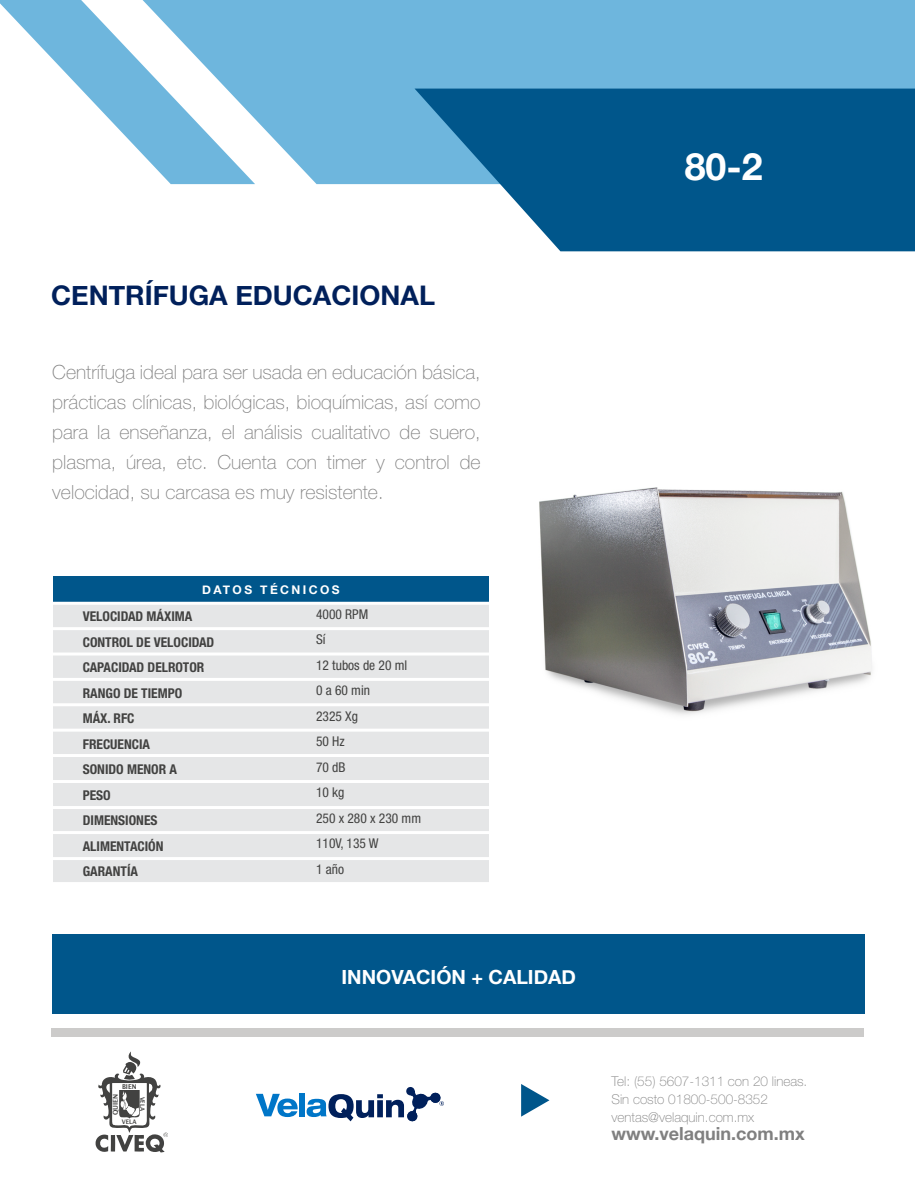
<style>
.page{position:relative;width:915px;height:1191px;background:#fff}
.page>*{position:absolute;margin:0;border:0;box-sizing:border-box;transform-origin:0 0}
.t1{font:700 37.5px "Helvetica Neue";color:#fff}
.t2{font:700 27px "Helvetica Neue";color:#00205b}
.t3{font:100 19.5px/30px "Helvetica Neue";color:#808080;text-align:justify}
.t4{font:700 19.5px "Helvetica Neue";color:#fff}
.t5{font:700 18px "Helvetica Neue";color:#808080}
.t6{font:700 condensed 13.5px/25.5px "Helvetica Neue LT Std";color:#424241}
.t7{font:100 13.5px/18px "Helvetica Neue";color:#808080}
.t8{font:condensed 13.5px/25.5px "Helvetica Neue LT Std";color:#424241}
.t9{font:700 12px "Helvetica Neue";letter-spacing:.2em;color:#fff}
.t10{font:700 6.75px "Lucida Grande";color:#424241}
.t11{font:700 6.75px "Lucida Grande";color:#424241;scale:.93 1}
.t12{font:700 6.3px "Lucida Grande";color:#424241;scale:.9 1}
</style>
<div class="page">
<div style="left:255px;top:0;width:659px;height:184px;background:#6eb6dd"></div>
<svg style="left:0;top:0;width:255px;height:184px"></svg>
<div style="left:52px;top:1028px;width:811px;height:9px;background:#cccbca"></div>
<div style="left:52px;top:934px;width:811px;height:80px;background:#00568b"></div>
<svg style="left:256px;top:1093px;width:41px;height:24px"></svg>
<div style="left:299px;top:1093px;width:6px;height:23px;background:#0076c8"></div>
<svg style="left:306px;top:1087px;width:138px;height:35px"></svg>
<svg style="left:414px;top:89px;width:500px;height:162px;background:#216d9c"></svg>
<svg style="left:521px;top:1084px;width:28px;height:32px"></svg>
<div style="left:54px;top:576px;width:435px;height:309px;background:#e5e6e7"></div>
<div style="left:54px;top:577px;width:435px;height:26px;background:#00568b"></div>
<hr style="left:52px;top:627px;width:438px;height:3px;background:#fff">
<hr style="left:52px;top:652px;width:438px;height:3px;background:#fff">
<hr style="left:52px;top:678px;width:438px;height:3px;background:#fff">
<hr style="left:52px;top:703px;width:438px;height:3px;background:#fff">
<hr style="left:52px;top:728px;width:438px;height:3px;background:#fff">
<hr style="left:52px;top:754px;width:438px;height:3px;background:#fff">
<hr style="left:52px;top:780px;width:438px;height:3px;background:#fff">
<hr style="left:52px;top:806px;width:438px;height:3px;background:#fff">
<hr style="left:52px;top:831px;width:438px;height:3px;background:#fff">
<hr style="left:52px;top:857px;width:438px;height:3px;background:#fff">
<hr style="left:52px;top:882px;width:438px;height:3px;background:#fff">
<hr style="left:52px;top:602px;width:438px;height:3px;background:#fff">
<svg style="left:96px;top:1051px;width:72px;height:102px"></svg>
<img style="left:539px;top:487px;width:333px;height:228px">
<h1 class="t1" style="left:684px;top:144px;width:79px">80-2</h1>
<h2 class="t2" style="left:51px;top:278px;width:385px">CENTRÍFUGA EDUCACIONAL</h2>
<p class="t3" style="left:52px;top:357px;width:429px">Centrífuga ideal para ser usada en educación básica, prácticas clínicas, biológicas, bioquímicas, así como para la enseñanza, el análisis cualitativo de suero, plasma, úrea, etc. Cuenta con timer y control de velocidad, su carcasa es muy resistente.</p>
<p class="t9" style="left:202px;top:582px;width:139px">DATOS TÉCNICOS</p>
<p class="t6" style="left:83px;top:603px;width:133px">VELOCIDAD MÁXIMA<br>CONTROL DE VELOCIDAD<br>CAPACIDAD DELROTOR<br>RANGO DE TIEMPO<br>MÁX. RFC<br>FRECUENCIA<br>SONIDO MENOR A<br>PESO<br>DIMENSIONES<br>ALIMENTACIÓN<br>GARANTÍA</p>
<p class="t8" style="left:316px;top:601px;width:106px">4000 RPM<br>Sí<br>12 tubos de 20 ml<br>0 a 60 min<br>2325 Xg<br>50 Hz<br>70 dB<br>10 kg<br>250 x 280 x 230 mm<br>110V, 135 W<br>1 año</p>
<p class="t4" style="left:341px;top:964px;width:236px">INNOVACIÓN + CALIDAD</p>
<p class="t11" style="left:122px;top:1082px;width:17px">BIEN</p>
<p class="t10" style="left:111px;top:1115px;width:23px;rotate:-90deg">QUIEN</p>
<p class="t12" style="left:147px;top:1096px;width:18px;rotate:90deg">VELA</p>
<p class="t12" style="left:122px;top:1117px;width:18px">VELA</p>
<p class="t7" style="left:611px;top:1071px;width:197px">Tel: (55) 5607-1311 con 20 lineas.<br>Sin costo 01800-500-8352 ventas@velaquin.com.mx</p>
<p class="t5" style="left:611px;top:1122px;width:195px">www.velaquin.com.mx</p>
</div>
